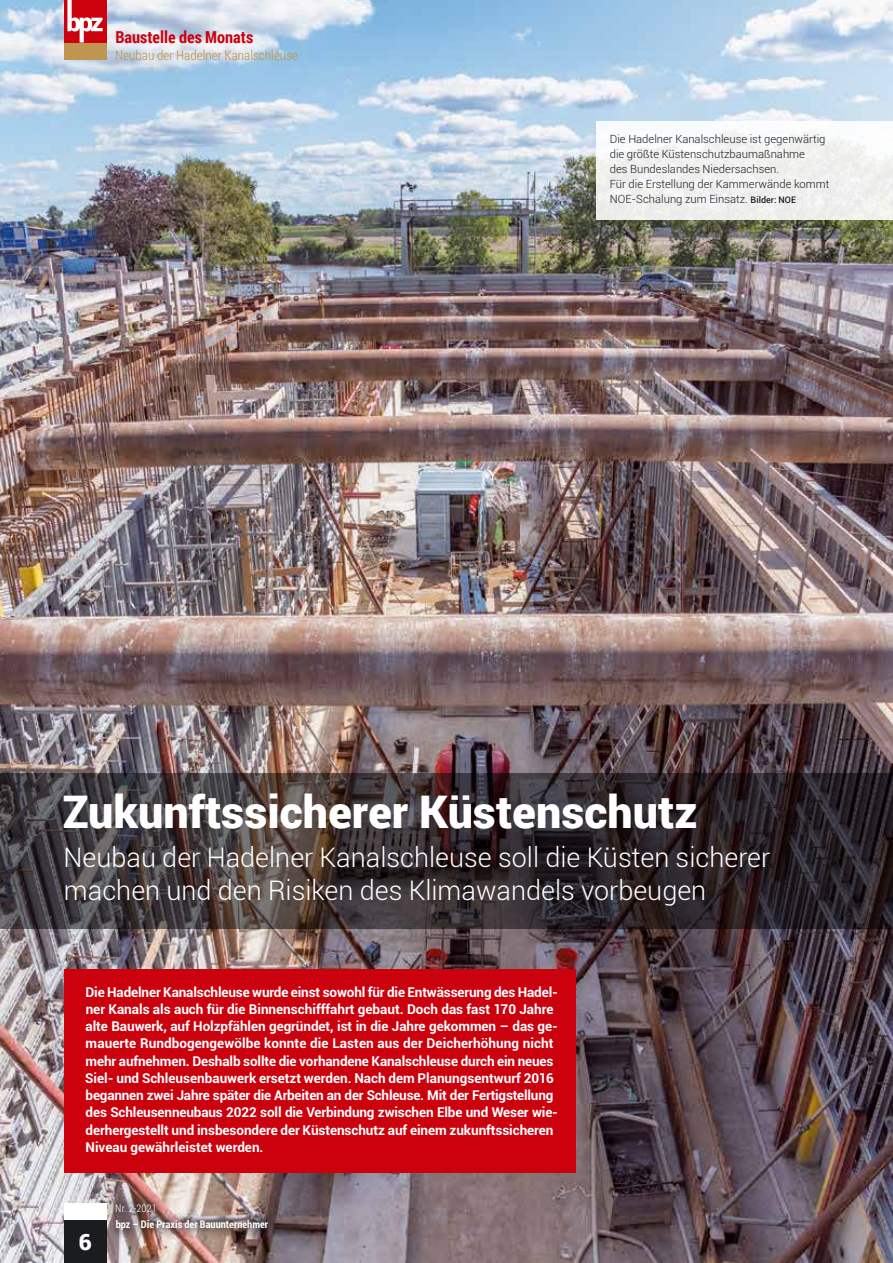
<style>
.page{position:relative;width:893px;height:1263px;background:#fff}
.page>*{position:absolute;margin:0;border:0;box-sizing:border-box;transform-origin:0 0}
.t1{font:900 45px "Roboto";color:#fff}
.t2{font:300 27px/33px "Roboto";color:#fff}
.t3{font:900 22.5px "Roboto";color:#fff}
.t4{font:700 16.5px "Roboto Condensed";color:#cb010e}
.t5{font:700 13.5px/17.2px "Roboto";letter-spacing:-.005em;color:#fff}
.t6{font:300 13.5px "Roboto Condensed";color:#be9551}
.t7{font:300 11.25px/15px "Roboto";color:#1b1c20}
.t8{font:700 10.5px "Roboto Condensed";color:#fff}
.t9{font:300 10.5px "Roboto Condensed";letter-spacing:.015em;color:#fff}
.s1{font-weight:500;font-size:9px}
</style>
<div class="page">
<img style="left:0;top:0;width:893px;height:1263px">
<div style="left:64px;top:969px;width:511px;height:204px;background:#cb010e"></div>
<svg style="left:0;top:773px;width:893px;height:155px;background:#393034"></svg>
<div style="left:597px;top:121px;width:296px;height:98px;background:linear-gradient(to right,#f2f3f3,#f2f3f1)"></div>
<div style="left:64px;top:43px;width:42px;height:17px;background:#be9551"></div>
<div style="left:64px;top:0;width:42px;height:43px;background:#cb010e"></div>
<svg style="left:67px;top:0;width:36px;height:43px"></svg>
<div style="left:105px;top:1193px;width:174px;height:48px;background:#1b1c20;opacity:.75"></div>
<div style="left:64px;top:1203px;width:42px;height:17px;background:#fff"></div>
<div style="left:64px;top:1220px;width:42px;height:43px;background:#1b1c20"></div>
<p class="t4" style="left:115px;top:25px;width:139px">Baustelle des Monats</p>
<p class="t6" style="left:115px;top:45px;width:184px">Neubau der Hadelner Kanalschleuse</p>
<p class="t7" style="left:610px;top:131px;width:221px">Die Hadelner Kanalschleuse ist gegenwärtig die größte Küstenschutzbaumaßnahme<br>des Bundeslandes Niedersachsen.<br>Für die Erstellung der Kammerwände kommt NOE-Schalung zum Einsatz. <span class="s1">Bilder: NOE</span></p>
<h1 class="t1" style="left:62px;top:780px;width:637px">Zukunftssicherer Küstenschutz</h1>
<h2 class="t2" style="left:64px;top:840px;width:708px">Neubau der Hadelner Kanalschleuse soll die Küsten sicherer machen und den Risiken des Klimawandels vorbeugen</h2>
<p class="t5" style="left:85px;top:983px;width:474px">Die Hadelner Kanalschleuse wurde einst sowohl für die Entwässerung des Hadel&shy;ner Kanals als auch für die Binnenschifffahrt gebaut. Doch das fast 170 Jahre alte Bauwerk, auf Holzpfählen gegründet, ist in die Jahre gekommen – das ge&shy;mauerte Rundbogengewölbe konnte die Lasten aus der Deicherhöhung nicht mehr aufnehmen. Deshalb sollte die vorhandene Kanalschleuse durch ein neues Siel- und Schleusenbauwerk ersetzt werden. Nach dem Planungsentwurf 2016 begannen zwei Jahre später die Arbeiten an der Schleuse. Mit der Fertigstellung des Schleusenneubaus 2022 soll die Verbindung zwischen Elbe und Weser wie&shy;derhergestellt und insbesondere der Küstenschutz auf einem zukunftssicheren Niveau gewährleistet werden.</p>
<h3 class="t3" style="left:79px;top:1226px;width:15px">6</h3>
<p class="t9" style="left:115px;top:1201px;width:43px">Nr. 2-2021</p>
<p class="t8" style="left:116px;top:1217px;width:154px">bpz – Die Praxis der Bauunternehmer</p>
</div>
